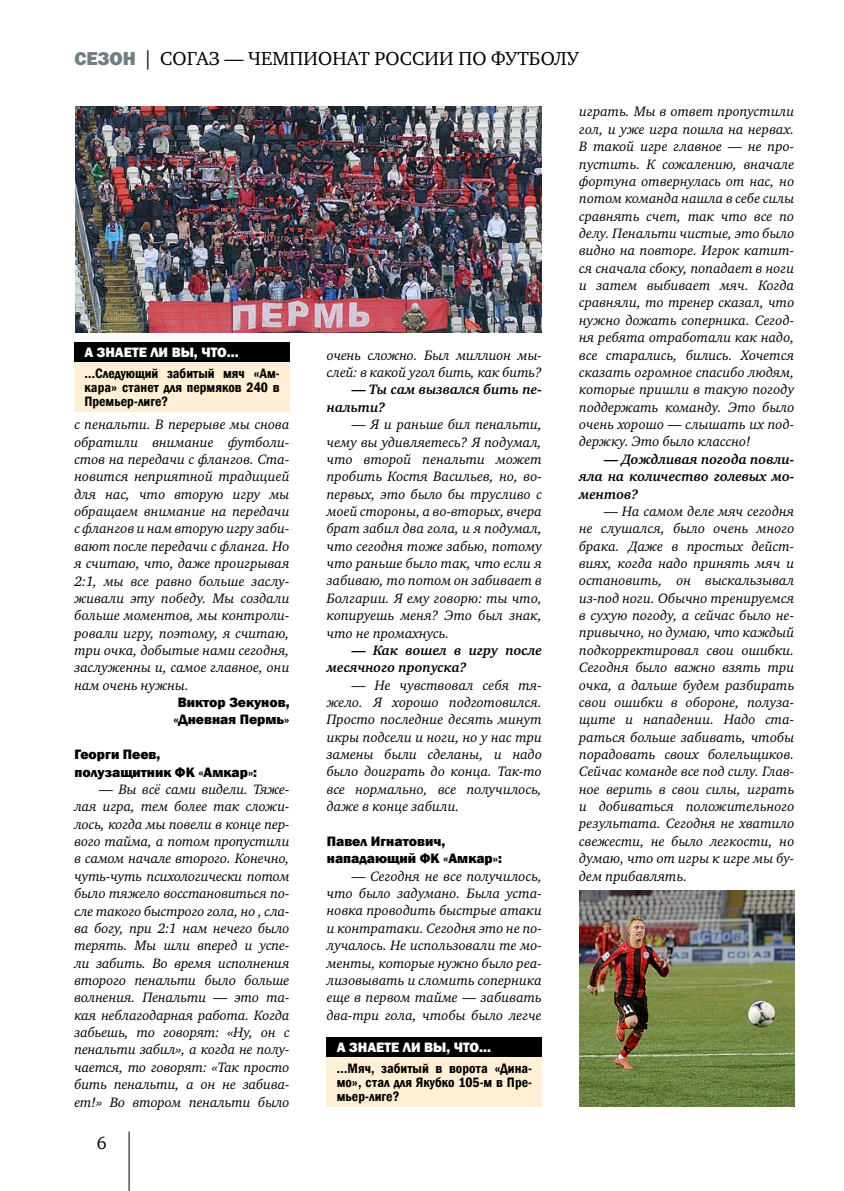
<style>
.page{position:relative;width:844px;height:1191px;background:#fff}
.page>*{position:absolute;margin:0;border:0;box-sizing:border-box;transform-origin:0 0}
.t1{font:19.25px "Charter ITC";letter-spacing:.01em;color:#000}
.t2{font:800 19.25px "Franklin Gothic";color:#707e85}
.t3{font:17.5px "Charter ITC";color:#000}
.t4{font:italic 14px/17.3px "Charter ITC";color:#000;text-align:justify}
.t5{font:600 condensed 14px/14px "Franklin Gothic";color:#000;text-align:justify}
.t6{font:italic 700 14px/17.3px "Charter ITC";color:#000}
.t7{font:800 14px/17.3px "Franklin Gothic";color:#000}
.t8{font:800 14px "Franklin Gothic";color:#fff}
</style>
<div class="page">
<hr style="left:129px;top:1131px;width:1px;height:60px;background:#000">
<img style="left:75px;top:107px;width:467px;height:225px">
<img style="left:579px;top:890px;width:215px;height:216px">
<div style="left:74px;top:342px;width:215px;height:20px;background:#000"></div>
<div style="left:327px;top:1037px;width:215px;height:20px;background:#000"></div>
<div style="left:74px;top:362px;width:215px;height:50px;background:#ffefd5"></div>
<div style="left:327px;top:1057px;width:215px;height:49px;background:#ffefd5"></div>
<h1 class="t2" style="left:74px;top:46px;width:25px">сезон</h1>
<h1 class="t1" style="left:143px;top:47px;width:257px">| СОГАЗ — ЧЕМПИОНАТ россии</h1>
<h1 class="t1" style="left:458px;top:47px;width:120px">по футболу</h1>
<p class="t8" style="left:84px;top:344px;width:22px">А знаете</p>
<p class="t8" style="left:150px;top:344px;width:90px">ли Вы, что…</p>
<p class="t5" style="left:84px;top:366px;width:197px">…Следующий забитый мяч «Ам&shy;кара» станет для пермяков 240 в Премьер-лиге?</p>
<p class="t4" style="left:74px;top:416px;width:216px">с пенальти. В перерыве мы снова обратили внимание футболи&shy;стов на передачи с флангов. Ста&shy;новится неприятной традицией для нас, что вторую игру мы обращаем внимание на передачи с флангов и нам вторую игру заби&shy;вают после передачи с фланга. Но я считаю, что, даже проигрывая 2:1, мы все равно больше заслу&shy;живали эту победу. Мы создали больше моментов, мы контроли&shy;ровали игру, поэтому, я считаю, три очка, добытые нами сегодня, заслуженны и, самое главное, они нам очень нужны.</p>
<p class="t7" style="left:173px;top:693px;width:118px;text-align:center">Виктор Зекунов, «Дневная Пермь»</p>
<p class="t7" style="left:74px;top:746px;width:184px">Георги Пеев, полузащитник ФК «Амкар»:</p>
<p class="t4" style="left:74px;top:780px;width:216px;text-indent:25px">— Вы всё сами видели. Тяже&shy;лая игра, тем более так сложи&shy;лось, когда мы повели в конце пер&shy;вого тайма, а потом пропустили в самом начале второго. Конечно, чуть-чуть психологически потом было тяжело восстановиться по&shy;сле такого быстрого гола, но , сла&shy;ва богу, при 2:1 нам нечего было терять. Мы шли вперед и успе&shy;ли забить. Во время исполнения второго пенальти было больше волнения. Пенальти — это та&shy;кая неблагодарная работа. Когда забьешь, то говорят: «Ну, он с пенальти забил», а когда не полу&shy;чается, то говорят: «Так просто бить пенальти, а он не забива&shy;ет!» Во втором пенальти было</p>
<p class="t3" style="left:97px;top:1132px;width:11px">6</p>
<p class="t4" style="left:327px;top:346px;width:216px">очень сложно. Был миллион мы&shy;слей: в какой угол бить, как бить?</p>
<p class="t6" style="left:327px;top:381px;width:216px;text-indent:25px">— Ты сам вызвался бить пе&shy;нальти?</p>
<p class="t4" style="left:327px;top:416px;width:216px;text-indent:25px">— Я и раньше бил пенальти, чему вы удивляетесь? Я подумал, что второй пенальти может пробить Костя Васильев, но, во&shy;первых, это было бы трусливо с моей стороны, а во-вторых, вчера брат забил два гола, и я подумал, что сегодня тоже забью, потому что раньше было так, что если я забиваю, то потом он забивает в Болгарии. Я ему говорю: ты что, копируешь меня? Это был знак, что не промахнусь.</p>
<p class="t6" style="left:327px;top:641px;width:216px;text-indent:25px">— Как вошел в игру после месячного пропуска?</p>
<p class="t4" style="left:327px;top:676px;width:216px;text-indent:25px">— Не чувствовал себя тя&shy;жело. Я хорошо подготовился.<br>Просто последние десять минут икры подсели и ноги, но у нас три замены были сделаны, и надо было доиграть до конца. Так-то все нормально, все получилось, даже в конце забили.</p>
<p class="t7" style="left:327px;top:832px;width:176px">Павел Игнатович, нападающий ФК «Амкар»:</p>
<p class="t4" style="left:327px;top:867px;width:216px;text-indent:25px">— Сегодня не все получилось, что было задумано. Была уста&shy;новка проводить быстрые атаки и контратаки. Сегодня это не по&shy;лучалось. Не использовали те мо&shy;менты, которые нужно было реа&shy;лизовывать и сломить соперника еще в первом тайме — забивать два-три гола, чтобы было легче</p>
<p class="t8" style="left:336px;top:1038px;width:22px">А знаете</p>
<p class="t8" style="left:402px;top:1038px;width:90px">ли Вы, что…</p>
<p class="t5" style="left:336px;top:1061px;width:197px">…Мяч, забитый в ворота «Дина&shy;мо», стал для Якубко 105-м в Пре&shy;мьер-лиге?</p>
<p class="t4" style="left:579px;top:103px;width:216px">играть. Мы в ответ пропустили гол, и уже игра пошла на нервах.<br>В такой игре главное — не про&shy;пустить. К сожалению, вначале фортуна отвернулась от нас, но потом команда нашла в себе силы сравнять счет, так что все по делу. Пенальти чистые, это было видно на повторе. Игрок катит&shy;ся сначала сбоку, попадает в ноги и затем выбивает мяч. Когда сравняли, то тренер сказал, что нужно дожать соперника. Сегод&shy;ня ребята отработали как надо, все старались, бились. Хочется сказать огромное спасибо людям, которые пришли в такую погоду поддержать команду. Это было очень хорошо — слышать их под&shy;держку. Это было классно!</p>
<p class="t6" style="left:579px;top:450px;width:216px;text-align:justify;text-indent:25px">— Дождливая погода повли&shy;яла на количество голевых мо&shy;ментов?</p>
<p class="t4" style="left:579px;top:502px;width:216px;text-indent:25px">— На самом деле мяч сегодня не слушался, было очень много брака. Даже в простых дейст&shy;виях, когда надо принять мяч и остановить, он выскальзывал из-под ноги. Обычно тренируемся в сухую погоду, а сейчас было не&shy;привычно, но думаю, что каждый подкорректировал свои ошибки.<br>Сегодня было важно взять три очка, а дальше будем разбирать свои ошибки в обороне, полуза&shy;щите и нападении. Надо ста&shy;раться больше забивать, чтобы порадовать своих болельщиков.<br>Сейчас команде все под силу. Глав&shy;ное верить в свои силы, играть и добиваться положительного результата. Сегодня не хватило свежести, не было легкости, но думаю, что от игры к игре мы бу&shy;дем прибавлять.</p>
</div>
